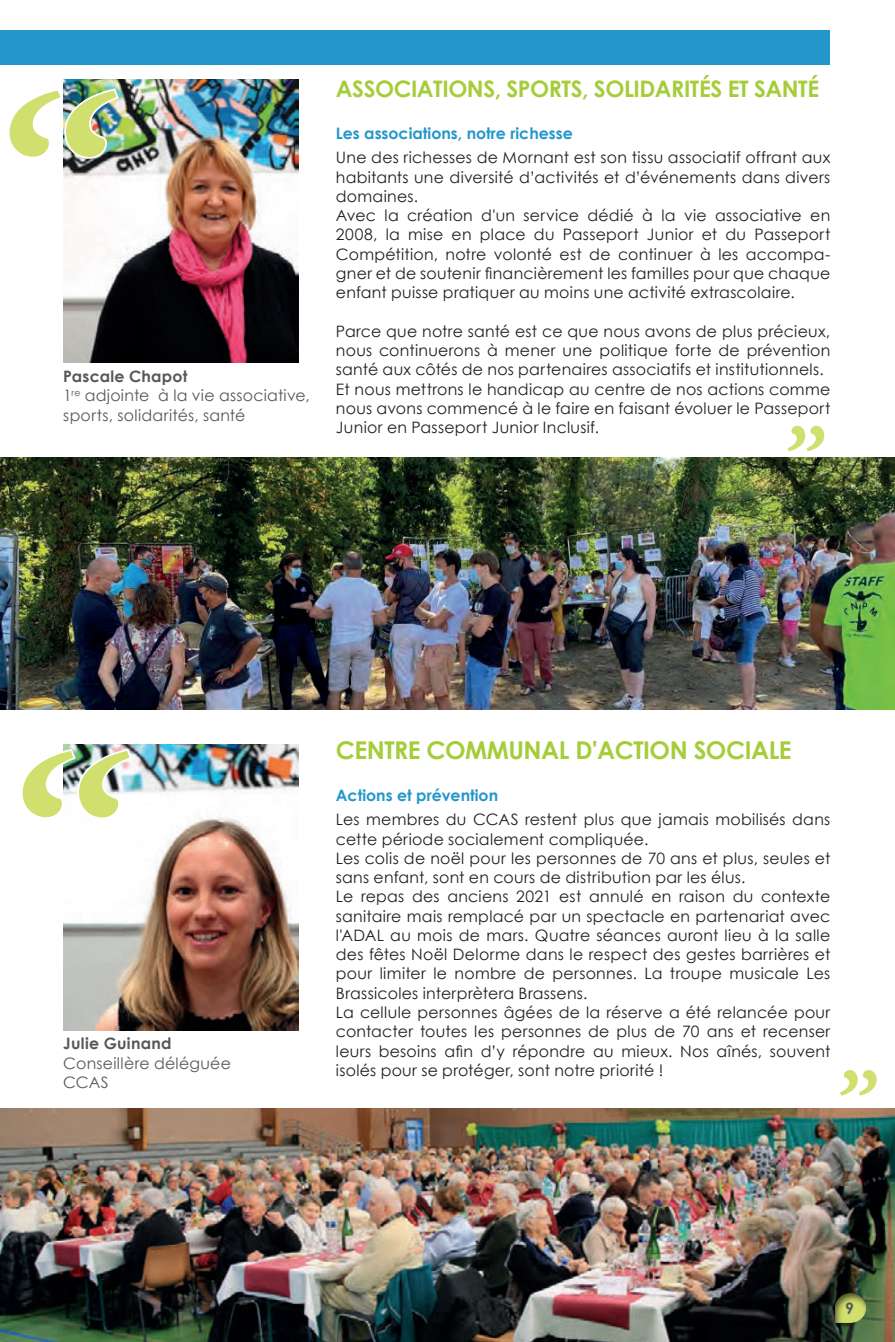
<style>
.page{position:relative;width:895px;height:1342px;background:#fff}
.page>*{position:absolute;margin:0;border:0;box-sizing:border-box;transform-origin:0 0}
.t1{font:700 24.5px "Century Gothic";letter-spacing:-.02em;color:#a5cd3a}
.t2{font:700 22.75px "Century Gothic";letter-spacing:-.02em;color:#a5cd3a}
.t3{font:15.75px/19.2px "Century Gothic";letter-spacing:.015em;color:#231f20}
.t4{font:15.75px/19.2px "Century Gothic";letter-spacing:.02em;color:#5a5856}
.t5{font:700 15.75px "Century Gothic";color:#2397ca}
.t6{font:700 15.75px "Century Gothic";letter-spacing:.02em;color:#5a5856}
.s1{font-weight:700}
</style>
<div class="page">
<img style="left:0;top:1108px;width:895px;height:233px">
<div style="left:0;top:30px;width:830px;height:35px;background:#2397ca"></div>
<div style="left:822px;top:1289px;width:54px;height:35px;background:#231f20;opacity:.75"></div>
<img style="left:0;top:457px;width:895px;height:252px">
<img style="left:63px;top:79px;width:235px;height:284px">
<img style="left:63px;top:744px;width:235px;height:286px">
<img style="left:9px;top:87px;width:111px;height:73px">
<svg style="left:22px;top:747px;width:111px;height:73px"></svg>
<svg style="left:787px;top:426px;width:37px;height:25px"></svg>
<svg style="left:840px;top:1070px;width:37px;height:25px"></svg>
<p class="t4" style="left:63px;top:366px;width:248px"><span class="s1">Pascale Chapot<br></span>1<sup>re</sup> adjointe à la vie associative, sports, solidarités, santé</p>
<h2 class="t2" style="left:336px;top:75px;width:485px">ASSOCIATIONS, SPORTS, SOLIDARITÉS ET SANTÉ</h2>
<p class="t5" style="left:336px;top:123px;width:238px">Les associations, notre richesse</p>
<p class="t3" style="left:336px;top:148px;width:496px">Une des richesses de Mornant est son tissu associatif offrant aux habitants une diversité d’activités et d’événements dans divers domaines.<br>Avec la création d'un service dédié à la vie associative en 2008, la mise en place du Passeport Junior et du Passeport Compétition, notre volonté est de continuer à les accompa&shy;gner et de soutenir financièrement les familles pour que chaque enfant puisse pratiquer au moins une activité extrascolaire.</p>
<p class="t3" style="left:336px;top:321px;width:496px">Parce que notre santé est ce que nous avons de plus précieux, nous continuerons à mener une politique forte de prévention santé aux côtés de nos partenaires associatifs et institutionnels.<br>Et nous mettrons le handicap au centre de nos actions comme nous avons commencé à le faire en faisant évoluer le Passeport Junior en Passeport Junior Inclusif.</p>
<p class="t6" style="left:63px;top:1033px;width:110px">Julie Guinand</p>
<p class="t4" style="left:63px;top:1052px;width:169px">Conseillère déléguée<br>CCAS</p>
<h1 class="t1" style="left:336px;top:735px;width:457px">CENTRE COMMUNAL D'ACTION SOCIALE</h1>
<p class="t5" style="left:336px;top:785px;width:164px">Actions et prévention</p>
<p class="t3" style="left:336px;top:809px;width:496px">Les membres du CCAS restent plus que jamais mobilisés dans cette période socialement compliquée.<br>Les colis de noël pour les personnes de 70 ans et plus, seules et sans enfant, sont en cours de distribution par les élus.<br>Le repas des anciens 2021 est annulé en raison du contexte sanitaire mais remplacé par un spectacle en partenariat avec l'ADAL au mois de mars. Quatre séances auront lieu à la salle des fêtes Noël Delorme dans le respect des gestes barrières et pour limiter le nombre de personnes. La troupe musicale Les Brassicoles interprètera Brassens.<br>La cellule personnes âgées de la réserve a été relancée pour contacter toutes les personnes de plus de 70 ans et recenser leurs besoins afin d’y répondre au mieux. Nos aînés, souvent isolés pour se protéger, sont notre priorité !</p>
<p class="t6" style="left:845px;top:1297px;width:10px">9</p>
</div>
